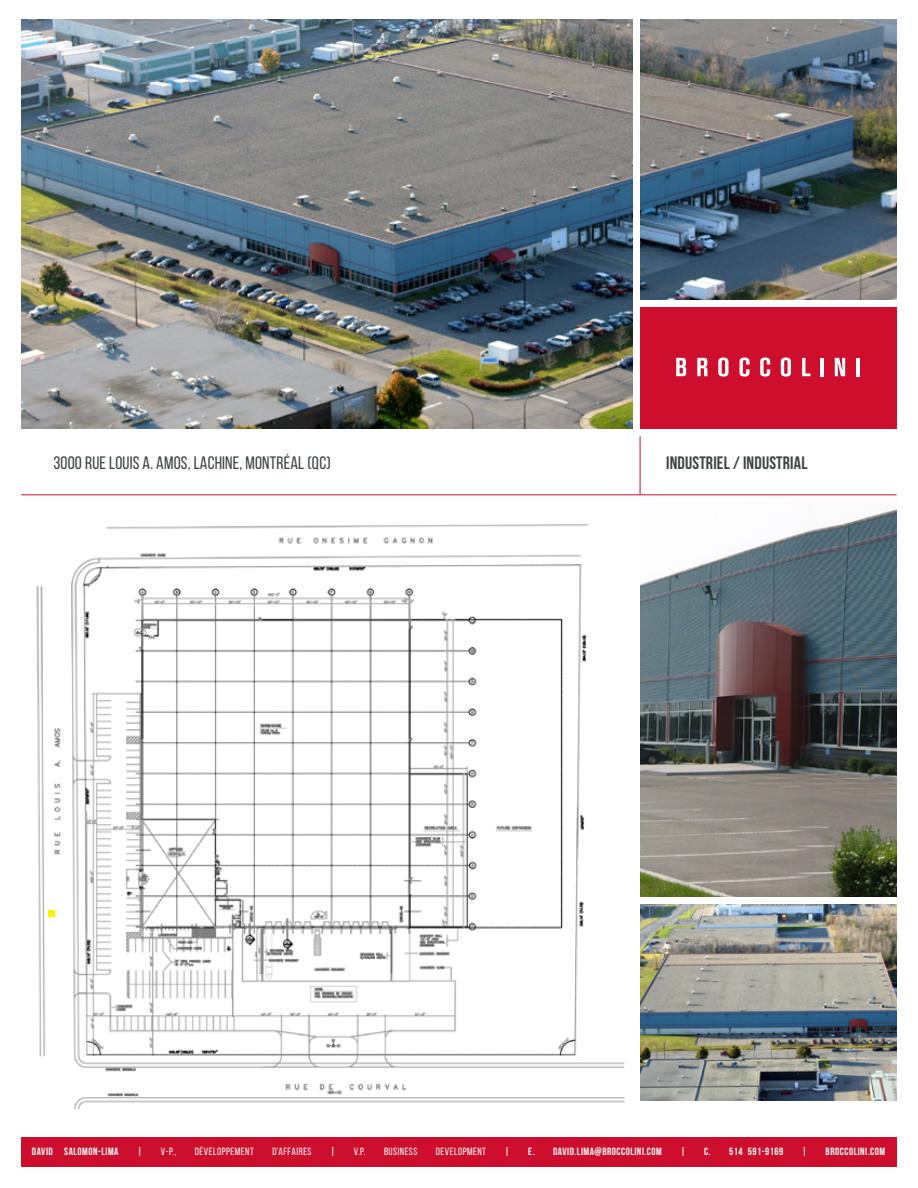
<style>
.page{position:relative;width:918px;height:1188px;background:#fff}
.page>*{position:absolute;margin:0;border:0;box-sizing:border-box;transform-origin:0 0}
.t1{font:18px "Bebas Neue";letter-spacing:.01em;color:#3d4543}
.t2{font:700 18px "Bebas Neue";letter-spacing:.01em;color:#3d4543}
.t3{font:700 10.5px "Bebas Neue";letter-spacing:.05em;color:#fff}
.t4{font:10.5px "Bebas Neue";letter-spacing:.05em;color:#fff}
</style>
<div class="page">
<img style="left:36px;top:524px;width:588px;height:586px">
<img style="left:640px;top:904px;width:257px;height:197px">
<img style="left:21px;top:19px;width:612px;height:409px">
<div style="left:640px;top:307px;width:257px;height:121px;background:#ce0e2d"></div>
<svg style="left:676px;top:358px;width:10px;height:18px"></svg>
<svg style="left:697px;top:358px;width:10px;height:18px"></svg>
<svg style="left:718px;top:357px;width:10px;height:20px"></svg>
<svg style="left:740px;top:357px;width:10px;height:20px"></svg>
<svg style="left:760px;top:357px;width:10px;height:20px"></svg>
<svg style="left:781px;top:357px;width:10px;height:20px"></svg>
<svg style="left:802px;top:358px;width:8px;height:18px"></svg>
<hr style="left:820px;top:358px;width:3px;height:18px;background:#fff">
<svg style="left:835px;top:358px;width:10px;height:18px"></svg>
<hr style="left:857px;top:358px;width:3px;height:18px;background:#fff">
<img style="left:640px;top:20px;width:257px;height:280px">
<div style="left:48px;top:910px;width:7px;height:7px;background:#fff200"></div>
<img style="left:640px;top:509px;width:257px;height:387px">
<hr style="left:640px;top:436px;width:1px;height:59px;background:#ce0e2d">
<hr style="left:21px;top:495px;width:876px;height:1px;background:#ce0e2d">
<div style="left:21px;top:1137px;width:876px;height:30px;background:#ce0e2d"></div>
<h1 class="t1" style="left:53px;top:453px;width:279px">3000 RUE LOUIS A. AMOS, LACHINE, MONTRÉAL (QC)</h1>
<h1 class="t2" style="left:666px;top:453px;width:143px">INDUSTRIEL / INDUSTRIAL</h1>
<p class="t3" style="left:32px;top:1145px;width:88px">DAVID SALOMON-LIMA</p>
<p class="t3" style="left:137px;top:1145px;width:7px">|</p>
<p class="t4" style="left:161px;top:1145px;width:17px">V-P.,</p>
<p class="t4" style="left:195px;top:1145px;width:60px">DÉVELOPPEMENT</p>
<p class="t4" style="left:272px;top:1145px;width:41px">D’AFFAIRES</p>
<p class="t3" style="left:330px;top:1145px;width:7px">|</p>
<p class="t4" style="left:354px;top:1145px;width:13px">V.P.</p>
<p class="t4" style="left:384px;top:1145px;width:35px">BUSINESS</p>
<p class="t4" style="left:436px;top:1145px;width:52px">DEVELOPMENT</p>
<p class="t3" style="left:505px;top:1145px;width:7px">|</p>
<p class="t3" style="left:528px;top:1145px;width:135px">E. DAVID.LIMA@BROCCOLINI.COM</p>
<p class="t3" style="left:680px;top:1145px;width:7px">|</p>
<p class="t3" style="left:704px;top:1145px;width:81px">C. 514 591-9169</p>
<p class="t3" style="left:802px;top:1145px;width:7px">|</p>
<p class="t3" style="left:826px;top:1145px;width:61px">BROCCOLINI.COM</p>
</div>
